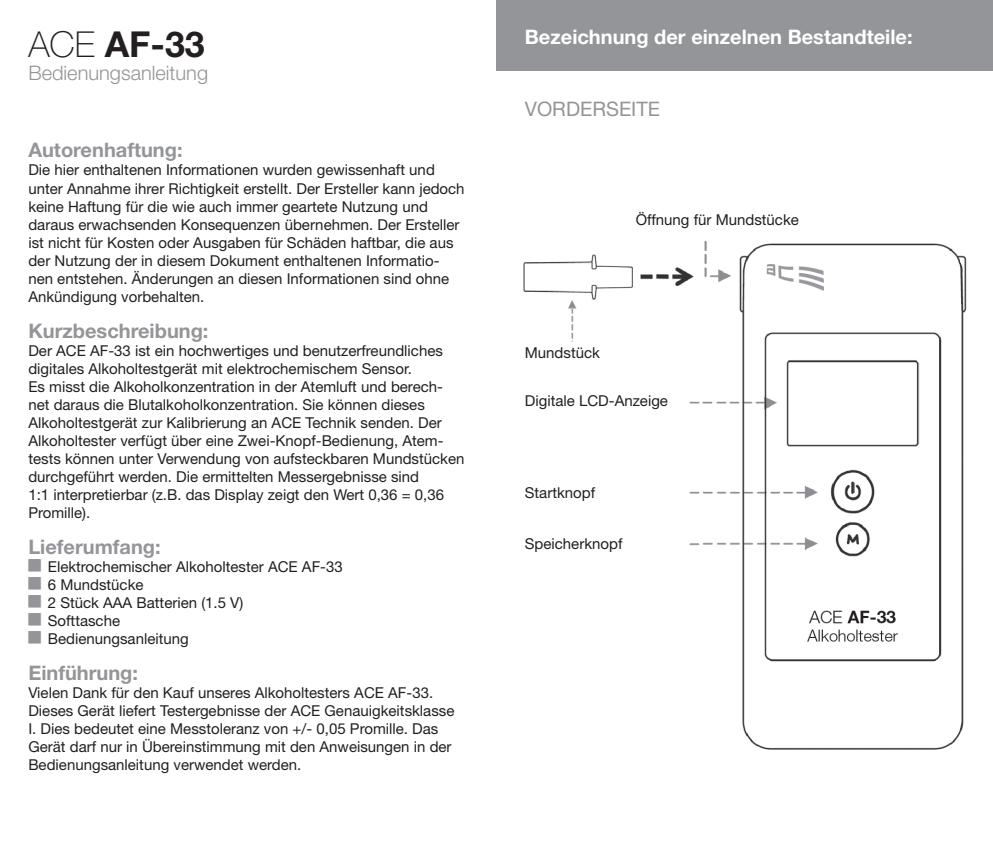
<style>
.page{position:relative;width:993px;height:851px;background:#fff}
.page>*{position:absolute;margin:0;border:0;box-sizing:border-box;transform-origin:0 0}
.t1{font:700 35.75px "Helvetica Neue";color:#231f20}
.t2{font:700 20px "Helvetica Neue";color:#939598}
.t3{font:700 20px "Helvetica Neue";color:#fff}
.t4{font:300 20px "Helvetica Neue";color:#939598}
.t5{font:20px "Helvetica Neue";color:#939598}
.t6{font:15px/18px "Helvetica Neue";color:#231f20}
.s1{font-weight:100}
</style>
<div class="page">
<div style="left:496px;top:0;width:496px;height:71px;background:#939598"></div>
<img style="left:689px;top:240px;width:278px;height:510px">
<img style="left:523px;top:246px;width:176px;height:96px">
<h1 class="t1" style="left:28px;top:22px;width:178px"><span class="s1">ACE</span> AF-33</h1>
<h2 class="t3" style="left:524px;top:24px;width:389px">Bezeichnung der einzelnen Bestandteile:</h2>
<h2 class="t4" style="left:28px;top:60px;width:181px">Bedienungsanleitung</h2>
<h2 class="t2" style="left:28px;top:138px;width:156px">Autorenhaftung:</h2>
<p class="t6" style="left:28px;top:161px;width:437px">Die hier enthaltenen Informationen wurden gewissenhaft und unter Annahme ihrer Richtigkeit erstellt. Der Ersteller kann jedoch keine Haftung für die wie auch immer geartete Nutzung und daraus erwachsenden Konsequenzen übernehmen. Der Ersteller ist nicht für Kosten oder Ausgaben für Schäden haftbar, die aus der Nutzung der in diesem Dokument enthaltenen Informatio&shy;nen entstehen. Änderungen an diesen Informationen sind ohne Ankündigung vorbehalten.</p>
<h2 class="t2" style="left:28px;top:318px;width:182px">Kurzbeschreibung:</h2>
<p class="t6" style="left:28px;top:341px;width:437px">Der ACE AF-33 ist ein hochwertiges und benutzerfreundliches digitales Alkoholtestgerät mit elektrochemischem Sensor.<br>Es misst die Alkoholkonzentration in der Atemluft und berech&shy;net daraus die Blutalkoholkonzentration. Sie können dieses Alkoholtestgerät zur Kalibrierung an ACE Technik senden. Der Alkoholtester verfügt über eine Zwei-Knopf-Bedienung, Atem&shy;tests können unter Verwendung von aufsteckbaren Mundstücken durchgeführt werden. Die ermittelten Messergebnisse sind<br>1:1 interpretierbar (z.B. das Display zeigt den Wert 0,36 = 0,36<br>Promille).</p>
<h2 class="t2" style="left:28px;top:534px;width:134px">Lieferumfang:</h2>
<p class="t6" style="left:48px;top:557px;width:296px">Elektrochemischer Alkoholtester ACE AF-33<br>6 Mundstücke<br>2 Stück AAA Batterien (1.5 V)<br>Softtasche<br>Bedienungsanleitung</p>
<h2 class="t2" style="left:28px;top:660px;width:111px">Einführung:</h2>
<p class="t6" style="left:28px;top:683px;width:427px">Vielen Dank für den Kauf unseres Alkoholtesters ACE AF-33.<br>Dieses Gerät liefert Testergebnisse der ACE Genauigkeitsklasse I. Dies bedeutet eine Messtoleranz von +/- 0,05 Promille. Das Gerät darf nur in Übereinstimmung mit den Anweisungen in der Bedienungsanleitung verwendet werden.</p>
<h2 class="t5" style="left:524px;top:97px;width:137px">VORDERSEITE</h2>
<p class="t6" style="left:635px;top:210px;width:164px">Öffnung für Mundstücke</p>
<p class="t6" style="left:524px;top:344px;width:77px">Mundstück</p>
<p class="t6" style="left:524px;top:392px;width:145px">Digitale LCD-Anzeige</p>
<p class="t6" style="left:524px;top:484px;width:72px">Startknopf</p>
<p class="t6" style="left:524px;top:535px;width:99px">Speicherknopf</p>
</div>
